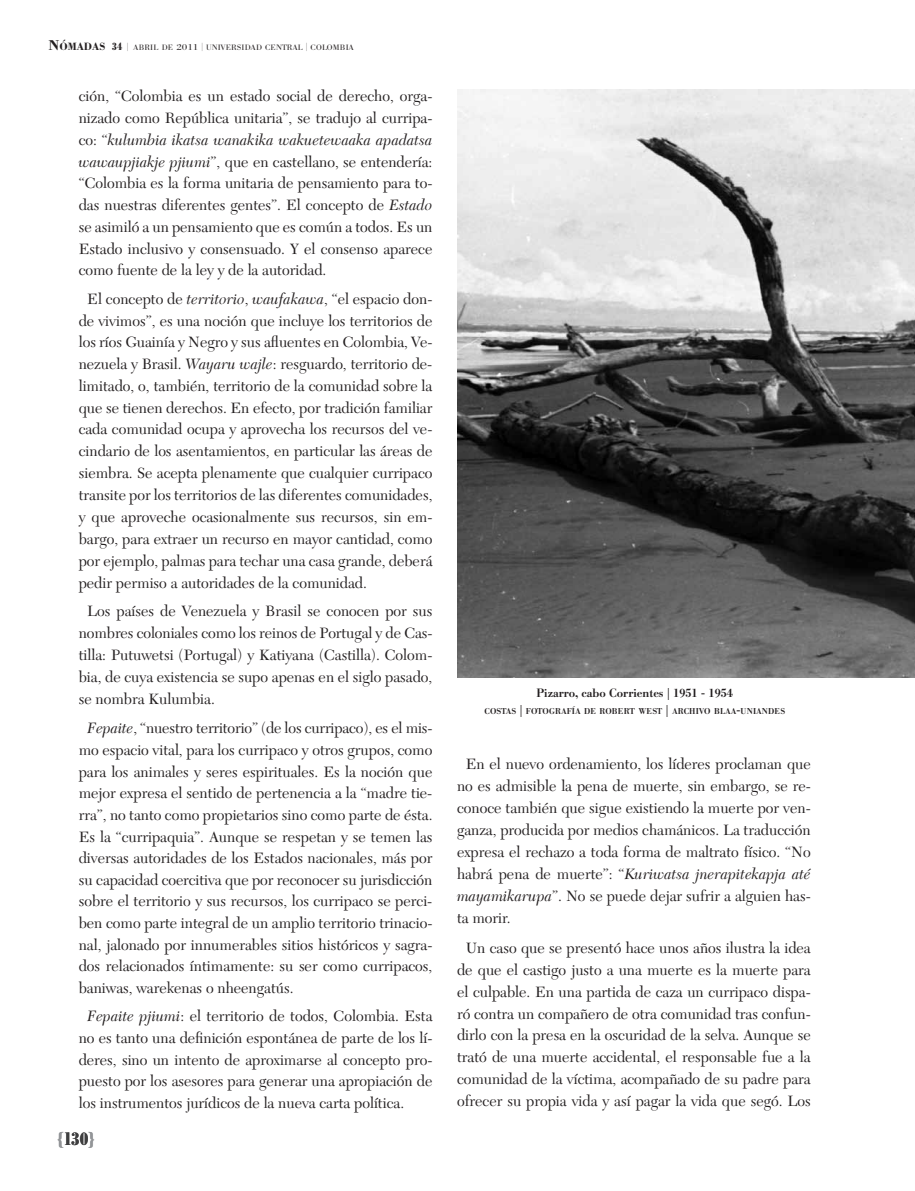
<style>
.page{position:relative;width:915px;height:1191px;background:#fff}
.page>*{position:absolute;margin:0;border:0;box-sizing:border-box;transform-origin:0 0}
.t1{font:700 condensed 18px "Bodoni BE";color:#3e3e3f}
.t2{font:15.6px/21.8px "New Caledonia";color:#231f20;text-align:justify}
.t3{font:500 12px "Bodoni BE";color:#231f20}
.t4{font:500 8.4px "Bodoni BE";letter-spacing:.02em;color:#231f20}
.t5{font:300 7.8px "Bodoni BE";letter-spacing:.02em;color:#231f20;scale:1.09 1}
.s1{font-family:"Bodoni";font-weight:700;font-size:14.7px}
.s2{font-family:"Bodoni";font-weight:700;font-size:10.95px}
.s3{font-weight:700;font-stretch:condensed;font-size:10.5px}
.s4{font-size:8.25px}
.s5{font-size:8.55px}
.s6{font-style:italic}
.s7{color:#939598}
.s8{font-style:inherit}
.s9{font-size:12px}
</style>
<div class="page">
<img style="left:458px;top:89px;width:456px;height:588px">
<p class="t5" style="left:48px;top:43px;width:282px"><span class="s1">N</span><span class="s2">ÓMADAS</span> <span class="s3">34</span> <span class="s4">|</span> ABRIL DE <span class="s5">2011</span> <span class="s4">|</span> UNIVERSIDAD CENTRAL <span class="s4">|</span> COLOMBIA</p>
<p class="t2" style="left:79px;top:86px;width:355px">ción, “Colombia es un estado social de derecho, orga&shy;nizado como República unitaria”, se tradujo al curripa&shy;co: “<span class="s6">kulumbia ikatsa wanakika wakuetewaaka apadatsa wawaupjiakje pjiumi</span>”, que en castellano, se entendería: “Colombia es la forma unitaria de pensamiento para to&shy;das nuestras diferentes gentes”. El concepto de <span class="s6">Estado </span>se asimiló a un pensamiento que es común a todos. Es un Estado inclusivo y consensuado. Y el consenso aparece como fuente de la ley y de la autoridad.</p>
<p class="t2" style="left:79px;top:288px;width:355px;text-indent:9px">El concepto de <span class="s6">territorio</span>, <span class="s6">waufakawa</span>, “el espacio don&shy;de vivimos”, es una noción que incluye los territorios de los ríos Guainía y Negro y sus afluentes en Colombia, Ve&shy;nezuela y Brasil. <span class="s6">Wayaru wajle</span>: resguardo, territorio de&shy;limitado, o, también, territorio de la comunidad sobre la que se tienen derechos. En efecto, por tradición familiar cada comunidad ocupa y aprovecha los recursos del ve&shy;cindario de los asentamientos, en particular las áreas de siembra. Se acepta plenamente que cualquier curripaco transite por los territorios de las diferentes comunidades, y que aproveche ocasionalmente sus recursos, sin em&shy;bargo, para extraer un recurso en mayor cantidad, como por ejemplo, palmas para techar una casa grande, deberá pedir permiso a autoridades de la comunidad.</p>
<p class="t2" style="left:79px;top:600px;width:355px;text-indent:9px">Los países de Venezuela y Brasil se conocen por sus nombres coloniales como los reinos de Portugal y de Cas&shy;tilla: Putuwetsi (Portugal) y Katiyana (Castilla). Colom&shy;bia, de cuya existencia se supo apenas en el siglo pasado, se nombra Kulumbia.</p>
<p class="t2" style="left:79px;top:717px;width:355px;text-indent:9px"><span class="s6">Fepaite</span>, “nuestro territorio” (de los curripaco), es el mis&shy;mo espacio vital, para los curripaco y otros grupos, como para los animales y seres espirituales. Es la noción que mejor expresa el sentido de pertenencia a la “madre tie&shy;rra”, no tanto como propietarios sino como parte de ésta.<br>Es la “curripaquia”. Aunque se respetan y se temen las diversas autoridades de los Estados nacionales, más por su capacidad coercitiva que por reconocer su jurisdicción sobre el territorio y sus recursos, los curripaco se perci&shy;ben como parte integral de un amplio territorio trinacio&shy;nal, jalonado por innumerables sitios históricos y sagra&shy;dos relacionados íntimamente: su ser como curripacos, baniwas, warekenas o nheengatús.</p>
<p class="t2" style="left:79px;top:1005px;width:355px;text-indent:9px"><span class="s6">Fepaite pjiumi</span>: el territorio de todos, Colombia. Esta no es tanto una definición espontánea de parte de los lí&shy;deres, sino un intento de aproximarse al concepto pro&shy;puesto por los asesores para generar una apropiación de los instrumentos jurídicos de la nueva carta política.</p>
<p class="t1" style="left:57px;top:1128px;width:39px"><span class="s7">{</span>130<span class="s7">}</span></p>
<p class="t3" style="left:536px;top:686px;width:198px">Pizarro, cabo Corrientes | <span class="s8">1951 - 1954</span></p>
<p class="t4" style="left:484px;top:706px;width:302px">COSTAS <span class="s9">|</span> FOTOGRAFÍA DE ROBERT WEST <span class="s9">|</span> ARCHIVO BLAA<span class="s9">-</span>UNIANDES</p>
<p class="t2" style="left:457px;top:753px;width:355px;text-indent:9px">En el nuevo ordenamiento, los líderes proclaman que no es admisible la pena de muerte, sin embargo, se re&shy;conoce también que sigue existiendo la muerte por ven&shy;ganza, producida por medios chamánicos. La traducción expresa el rechazo a toda forma de maltrato físico. “No habrá pena de muerte”: “<span class="s6">Kuriwatsa jnerapitekapja até mayamikarupa</span>”. No se puede dejar sufrir a alguien has&shy;ta morir.</p>
<p class="t2" style="left:457px;top:937px;width:355px;text-align:center">Un caso que se presentó hace unos años ilustra la idea de que el castigo justo a una muerte es la muerte para el culpable. En una partida de caza un curripaco dispa&shy;ró contra un compañero de otra comunidad tras confun&shy;dirlo con la presa en la oscuridad de la selva. Aunque se trató de una muerte accidental, el responsable fue a la comunidad de la víctima, acompañado de su padre para ofrecer su propia vida y así pagar la vida que segó. Los</p>
</div>
